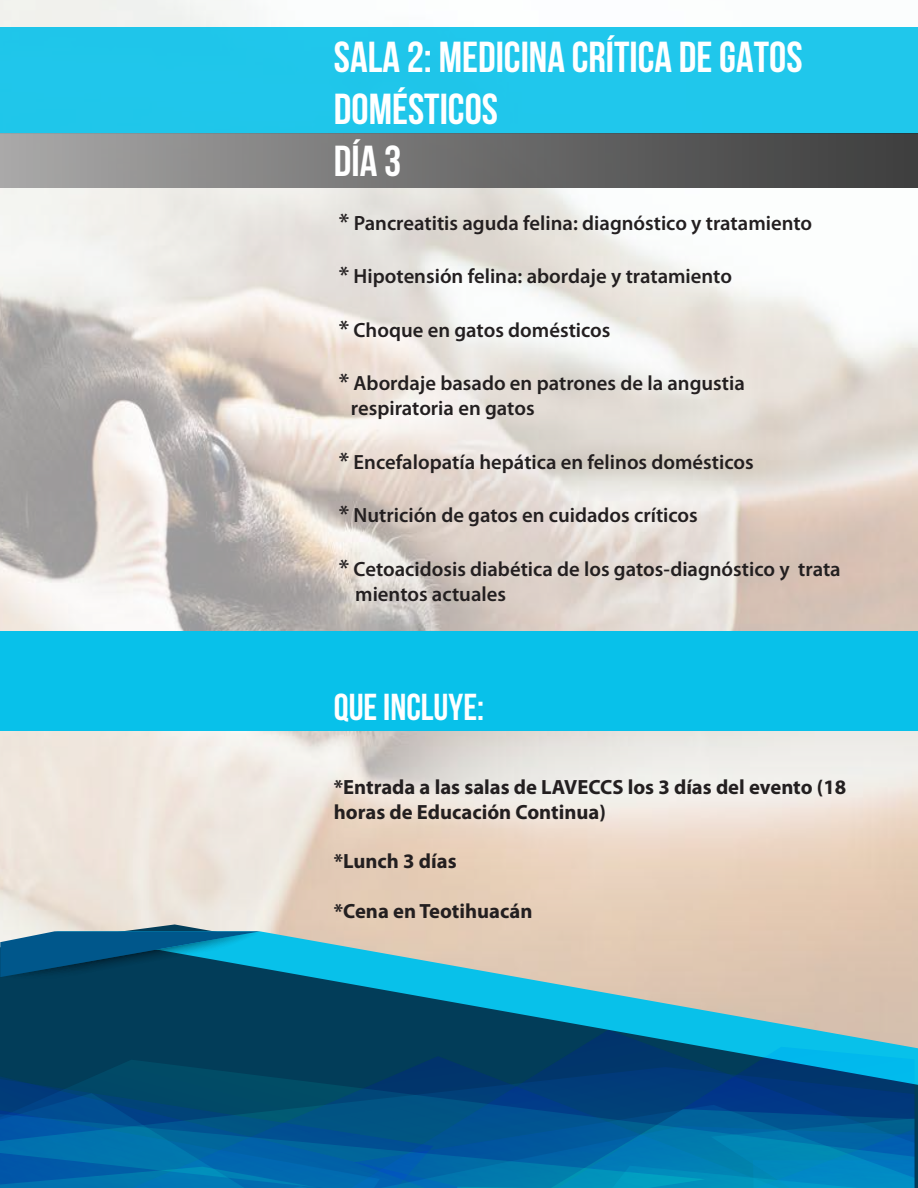
<style>
.page{position:relative;width:918px;height:1188px;background:#fff}
.page>*{position:absolute;margin:0;border:0;box-sizing:border-box;transform-origin:0 0}
.t1{font:700 43.35px/52.1px "Bebas Neue";color:#fff}
.t2{font:700 37.5px "Bebas Neue";color:#fff}
.t3{font:600 20.7px/24.8px "Myriad Pro";color:#231f20}
.t4{font:700 20.7px/24.8px "Myriad Pro";color:#231f20}
.s1{font-size:24px}
</style>
<div class="page">
<img style="left:0;top:0;width:918px;height:924px">
<div style="left:0;top:632px;width:918px;height:99px;background:#08c1ea"></div>
<div style="left:0;top:27px;width:918px;height:107px;background:#20c6eb"></div>
<div style="left:0;top:134px;width:918px;height:53px;background:linear-gradient(to right,#a7a6a6,#3b3b3b)"></div>
<svg style="left:0;top:924px;width:918px;height:264px;background:#808f91"></svg>
<svg style="left:54px;top:931px;width:864px;height:154px;background:#65949d"></svg>
<svg style="left:0;top:931px;width:260px;height:50px;background:#075d84"></svg>
<svg style="left:338px;top:1030px;width:577px;height:30px;background:#0e6d8f"></svg>
<svg style="left:0;top:1060px;width:915px;height:7px;background:#014b71"></svg>
<svg style="left:0;top:1067px;width:915px;height:26px;background:#01416f"></svg>
<svg style="left:0;top:1093px;width:915px;height:95px;background:#01619c"></svg>
<h1 class="t1" style="left:334px;top:31px;width:470px">SALA 2: MEDICINA CRÍTICA DE GATOS<br>DOMÉSTICOS<br>DÍA 3</h1>
<p class="t3" style="left:339px;top:210px;width:475px"><span class="s1">*</span> Pancreatitis aguda felina: diagnóstico y tratamiento</p>
<p class="t3" style="left:339px;top:263px;width:395px"><span class="s1">*</span> Hipotensión felina: abordaje y tratamiento</p>
<p class="t3" style="left:339px;top:317px;width:273px"><span class="s1">*</span> Choque en gatos domésticos</p>
<p class="t3" style="left:351px;top:371px;width:396px;text-indent:-12px"><span class="s1">*</span> Abordaje basado en patrones de la angustia respiratoria en gatos</p>
<p class="t3" style="left:339px;top:449px;width:416px"><span class="s1">*</span> Encefalopatía hepática en felinos domésticos</p>
<p class="t3" style="left:339px;top:502px;width:361px"><span class="s1">*</span> Nutrición de gatos en cuidados críticos</p>
<p class="t3" style="left:355px;top:556px;width:487px;text-indent:-16px"><span class="s1">*</span> Cetoacidosis diabética de los gatos-diagnóstico y trata mientos actuales</p>
<h2 class="t2" style="left:334px;top:686px;width:152px">QUE INCLUYE:</h2>
<p class="t4" style="left:334px;top:774px;width:514px">*Entrada a las salas de LAVECCS los 3 días del evento (18 horas de Educación Continua)</p>
<p class="t4" style="left:334px;top:848px;width:124px">*Lunch 3 días</p>
<p class="t4" style="left:334px;top:898px;width:200px">*Cena en Teotihuacán</p>
</div>
